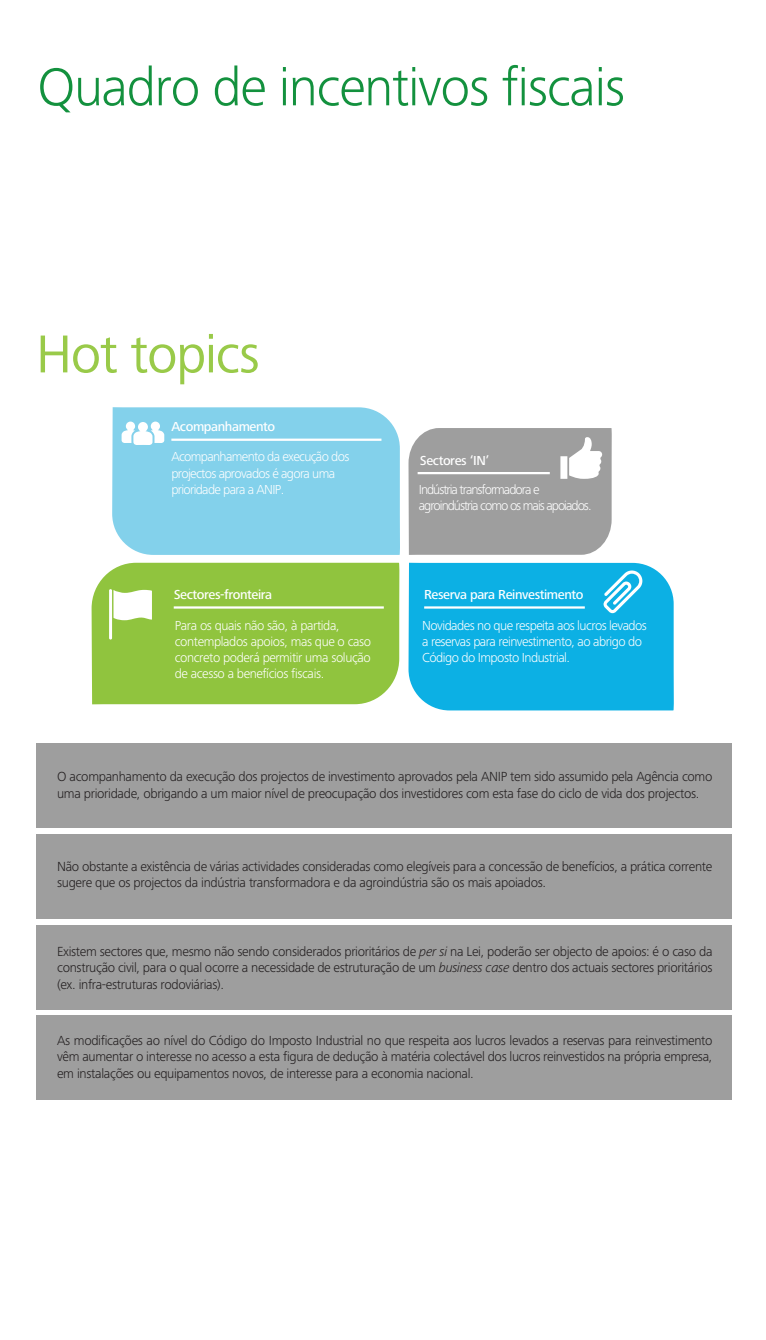
<style>
.page{position:relative;width:766px;height:1340px;background:#fff}
.page>*{position:absolute;margin:0;border:0;box-sizing:border-box;transform-origin:0 0}
.t1{font:300 55.12px "Frutiger Next Pro";letter-spacing:-.025em;color:#13913e}
.t2{font:55.12px "Frutiger Next Pro";letter-spacing:-.025em;color:#99ca49}
.t3{font:300 13.72px/16.4px "Frutiger Next Pro";letter-spacing:-.025em;color:#231f20}
.t4{font:300 13.5px/16.2px "Frutiger Next Pro";letter-spacing:-.04em;color:#fff}
.t5{font:500 13.5px "Frutiger Next Pro";letter-spacing:-.03em;color:#fff}
.t6{font:300 13.5px/16.2px "Frutiger Next Pro";letter-spacing:-.075em;color:#fff}
.s1{font-style:italic}
</style>
<div class="page">
<div style="left:36px;top:834px;width:695px;height:84px;background:#9e9e9e"></div>
<div style="left:36px;top:1015px;width:695px;height:85px;background:#9e9e9e"></div>
<div style="left:36px;top:743px;width:695px;height:84px;background:#9e9e9e"></div>
<div style="left:112px;top:407px;width:288px;height:148px;background:#83d1eb"></div>
<hr style="left:171px;top:438px;width:210px;height:3px;background:#fff">
<div style="left:92px;top:563px;width:307px;height:141px;background:#90c43e"></div>
<hr style="left:174px;top:606px;width:210px;height:2px;background:#fff">
<div style="left:36px;top:925px;width:695px;height:84px;background:#9e9e9e"></div>
<svg style="left:113px;top:590px;width:39px;height:30px"></svg>
<hr style="left:109px;top:589px;width:3px;height:50px;background:#fff">
<svg style="left:121px;top:421px;width:43px;height:24px"></svg>
<div style="left:408px;top:563px;width:266px;height:147px;background:#0cb0e4"></div>
<svg style="left:408px;top:428px;width:203px;height:127px;background:#a5a5a5"></svg>
<h1 class="t1" style="left:37px;top:55px;width:589px">Quadro de incentivos fiscais</h1>
<h1 class="t2" style="left:36px;top:322px;width:226px">Hot topics</h1>
<p class="t5" style="left:171px;top:419px;width:105px">Acompanhamento</p>
<p class="t4" style="left:171px;top:448px;width:179px">Acompanhamento da execução dos projectos aprovados é agora uma prioridade para a ANIP.</p>
<p class="t5" style="left:420px;top:452px;width:71px">Sectores ‘IN’</p>
<p class="t6" style="left:419px;top:481px;width:174px">Indústria transformadora e agroindústria como os mais apoiados.</p>
<p class="t5" style="left:174px;top:587px;width:100px">Sectores-fronteira</p>
<p class="t5" style="left:424px;top:587px;width:161px">Reserva para Reinvestimento</p>
<p class="t4" style="left:175px;top:617px;width:198px">Para os quais não são, à partida, contemplados apoios, mas que o caso concreto poderá permitir uma solução de acesso a benefícios fiscais.</p>
<p class="t4" style="left:422px;top:617px;width:226px">Novidades no que respeita aos lucros levados a reservas para reinvestimento, ao abrigo do<br>Código do Imposto Industrial.</p>
<p class="t3" style="left:57px;top:768px;width:656px">O acompanhamento da execução dos projectos de investimento aprovados pela ANIP tem sido assumido pela Agência como uma prioridade, obrigando a um maior nível de preocupação dos investidores com esta fase do ciclo de vida dos projectos.</p>
<p class="t3" style="left:57px;top:857px;width:656px">Não obstante a existência de várias actividades consideradas como elegíveis para a concessão de benefícios, a prática corrente sugere que os projectos da indústria transformadora e da agroindústria são os mais apoiados.</p>
<p class="t3" style="left:57px;top:943px;width:656px;text-align:justify">Existem sectores que, mesmo não sendo considerados prioritários de <span class="s1">per si</span> na Lei, poderão ser objecto de apoios: é o caso da construção civil, para o qual ocorre a necessidade de estruturação de um <span class="s1">business case</span> dentro dos actuais sectores prioritários (ex. infra-estruturas rodoviárias).</p>
<p class="t3" style="left:57px;top:1032px;width:656px;text-align:justify">As modificações ao nível do Código do Imposto Industrial no que respeita aos lucros levados a reservas para reinvestimento vêm aumentar o interesse no acesso a esta figura de dedução à matéria colectável dos lucros reinvestidos na própria empresa, em instalações ou equipamentos novos, de interesse para a economia nacional.</p>
</div>
